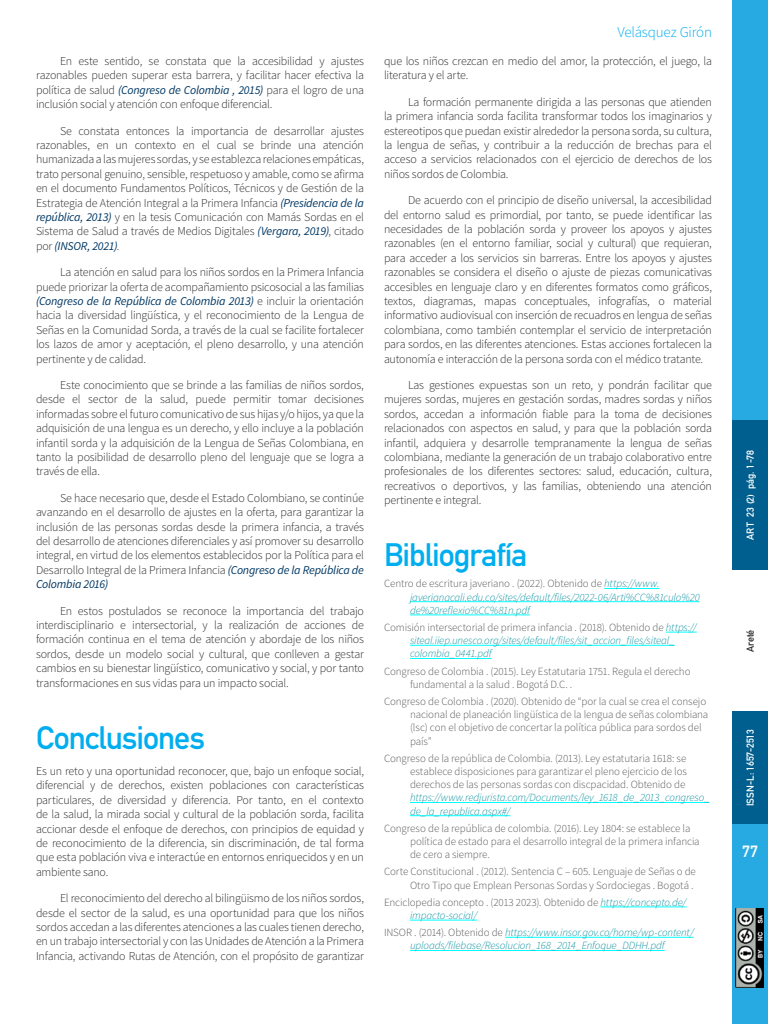
<style>
.page{position:relative;width:768px;height:1024px;background:#fff}
.page>*{position:absolute;margin:0;border:0;box-sizing:border-box;transform-origin:0 0}
.t1{font:700 32px "DIN Alternate";letter-spacing:-.03em;color:#00aeef}
.t2{font:700 16px "DIN Alternate";color:#fff}
.t3{font:300 15px "Source Sans Pro";letter-spacing:-.015em;color:#00aeef}
.t4{font:300 12px/14.4px "Source Sans Pro";letter-spacing:-.015em;color:#2a2a2a;text-align:justify}
.t5{font:300 11px/13.2px "Source Sans Pro";letter-spacing:-.01em;color:#5a5a5a}
.t6{font:italic 300 11px/13.2px "Source Sans Pro";letter-spacing:-.015em;color:#09909f}
.t7{font:700 10px "DIN Alternate";letter-spacing:.01em;color:#fff}
.t8{font:700 10px "DIN Alternate";color:#2a2a2a}
.s1{font-weight:400;font-style:italic;color:#003864}
.s2{font-style:normal;color:#5a5a5a}
.s3{font-style:italic;color:#09909f}
</style>
<div class="page">
<hr style="left:604px;top:588px;width:56px;height:1px;background:#0ff">
<hr style="left:410px;top:601px;width:290px;height:1px;background:#0ff">
<hr style="left:410px;top:615px;width:120px;height:1px;background:#0ff">
<hr style="left:666px;top:632px;width:31px;height:1px;background:#0ff">
<hr style="left:410px;top:645px;width:265px;height:1px;background:#0ff">
<hr style="left:410px;top:658px;width:82px;height:1px;background:#0ff">
<hr style="left:410px;top:802px;width:299px;height:1px;background:#0ff">
<hr style="left:410px;top:815px;width:100px;height:1px;background:#0ff">
<hr style="left:601px;top:907px;width:85px;height:1px;background:#0ff">
<hr style="left:410px;top:920px;width:67px;height:1px;background:#0ff">
<hr style="left:505px;top:937px;width:189px;height:1px;background:#0ff">
<hr style="left:410px;top:950px;width:255px;height:1px;background:#0ff">
<div style="left:732px;top:0;width:36px;height:570px;background:#27aae1"></div>
<div style="left:732px;top:712px;width:36px;height:312px;background:#27aae1"></div>
<img style="left:736px;top:908px;width:27px;height:80px">
<div style="left:732px;top:712px;width:36px;height:112px;background:#005f8e"></div>
<div style="left:732px;top:420px;width:36px;height:150px;background:#005f8e"></div>
<p class="t4" style="left:36px;top:54px;width:330px;text-indent:24px">En este sentido, se constata que la accesibilidad y ajustes razonables pueden superar esta barrera, y facilitar hacer efectiva la política de salud <span class="s1">(Congreso de Colombia , 2015)</span> para el logro de una inclusión social y atención con enfoque diferencial.</p>
<p class="t4" style="left:36px;top:123px;width:330px;text-indent:24px">Se constata entonces la importancia de desarrollar ajustes razonables, en un contexto en el cual se brinde una atención humanizada a las mujeres sordas, y se establezca relaciones empáticas, trato personal genuino, sensible, respetuoso y amable, como se afirma en el documento Fundamentos Políticos, Técnicos y de Gestión de la Estrategia de Atención Integral a la Primera Infancia <span class="s1">(Presidencia de la república, 2013)</span> y en la tesis Comunicación con Mamás Sordas en el Sistema de Salud a través de Medios Digitales <span class="s1">(Vergara, 2019)</span>, citado por <span class="s1">(INSOR, 2021)</span>.</p>
<p class="t4" style="left:36px;top:265px;width:330px;text-indent:24px">La atención en salud para los niños sordos en la Primera Infancia puede priorizar la oferta de acompañamiento psicosocial a las familias <span class="s1">(Congreso de la República de Colombia 2013)</span> e incluir la orientación hacia la diversidad lingüística, y el reconocimiento de la Lengua de Señas en la Comunidad Sorda, a través de la cual se facilite fortalecer los lazos de amor y aceptación, el pleno desarrollo, y una atención pertinente y de calidad.</p>
<p class="t4" style="left:36px;top:378px;width:330px;text-indent:24px">Este conocimiento que se brinde a las familias de niños sordos, desde el sector de la salud, puede permitir tomar decisiones informadas sobre el futuro comunicativo de sus hijas y/o hijos, ya que la adquisición de una lengua es un derecho, y ello incluye a la población infantil sorda y la adquisición de la Lengua de Señas Colombiana, en tanto la posibilidad de desarrollo pleno del lenguaje que se logra a través de ella.</p>
<p class="t4" style="left:36px;top:491px;width:330px;text-indent:24px">Se hace necesario que, desde el Estado Colombiano, se continúe avanzando en el desarrollo de ajustes en la oferta, para garantizar la inclusión de las personas sordas desde la primera infancia, a través del desarrollo de atenciones diferenciales y así promover su desarrollo integral, en virtud de los elementos establecidos por la Política para el Desarrollo Integral de la Primera Infancia <span class="s1">(Congreso de la República de Colombia 2016)</span></p>
<p class="t4" style="left:36px;top:603px;width:330px;text-indent:24px">En estos postulados se reconoce la importancia del trabajo interdisciplinario e intersectorial, y la realización de acciones de formación continua en el tema de atención y abordaje de los niños sordos, desde un modelo social y cultural, que conlleven a gestar cambios en su bienestar lingüístico, comunicativo y social, y por tanto transformaciones en sus vidas para un impacto social.</p>
<h1 class="t1" style="left:36px;top:713px;width:171px">Conclusiones</h1>
<p class="t4" style="left:36px;top:764px;width:330px">Es un reto y una oportunidad reconocer, que, bajo un enfoque social, diferencial y de derechos, existen poblaciones con características particulares, de diversidad y diferencia. Por tanto, en el contexto de la salud, la mirada social y cultural de la población sorda, facilita accionar desde el enfoque de derechos, con principios de equidad y de reconocimiento de la diferencia, sin discriminación, de tal forma que esta población viva e interactúe en entornos enriquecidos y en un ambiente sano.</p>
<p class="t4" style="left:36px;top:891px;width:330px;text-indent:24px">El reconocimiento del derecho al bilingüismo de los niños sordos, desde el sector de la salud, es una oportunidad para que los niños sordos accedan a las diferentes atenciones a las cuales tienen derecho, en un trabajo intersectorial y con las Unidades de Atención a la Primera Infancia, activando Rutas de Atención, con el propósito de garantizar</p>
<p class="t3" style="left:618px;top:23px;width:96px">Velásquez Girón</p>
<p class="t4" style="left:384px;top:54px;width:329px">que los niños crezcan en medio del amor, la protección, el juego, la literatura y el arte.</p>
<p class="t4" style="left:384px;top:95px;width:330px;text-indent:24px">La formación permanente dirigida a las personas que atienden la primera infancia sorda facilita transformar todos los imaginarios y estereotipos que puedan existir alrededor la persona sorda, su cultura, la lengua de señas, y contribuir a la reducción de brechas para el acceso a servicios relacionados con el ejercicio de derechos de los niños sordos de Colombia.</p>
<p class="t4" style="left:384px;top:193px;width:330px;text-indent:24px">De acuerdo con el principio de diseño universal, la accesibilidad del entorno salud es primordial, por tanto, se puede identificar las necesidades de la población sorda y proveer los apoyos y ajustes razonables (en el entorno familiar, social y cultural) que requieran, para acceder a los servicios sin barreras. Entre los apoyos y ajustes razonables se considera el diseño o ajuste de piezas comunicativas accesibles en lenguaje claro y en diferentes formatos como gráficos, textos, diagramas, mapas conceptuales, infografías, o material informativo audiovisual con inserción de recuadros en lengua de señas colombiana, como también contemplar el servicio de interpretación para sordos, en las diferentes atenciones. Estas acciones fortalecen la autonomía e interacción de la persona sorda con el médico tratante.</p>
<p class="t4" style="left:384px;top:378px;width:330px;text-indent:24px">Las gestiones expuestas son un reto, y pondrán facilitar que mujeres sordas, mujeres en gestación sordas, madres sordas y niños sordos, accedan a información fiable para la toma de decisiones relacionados con aspectos en salud, y para que la población sorda infantil, adquiera y desarrolle tempranamente la lengua de señas colombiana, mediante la generación de un trabajo colaborativo entre profesionales de los diferentes sectores: salud, educación, cultura, recreativos o deportivos, y las familias, obteniendo una atención pertinente e integral.</p>
<h1 class="t1" style="left:384px;top:531px;width:145px">Bibliografía</h1>
<p class="t6" style="left:410px;top:577px;width:291px;text-indent:-26px"><span class="s2">Centro de escritura javeriano . (2022). Obtenido de</span> https://www. javerianacali.edu.co/sites/default/files/2022-06/Arti%CC%81culo%20 de%20reflexio%CC%81n.pdf</p>
<p class="t6" style="left:410px;top:621px;width:288px;text-indent:-26px"><span class="s2">Comisión intersectorial de primera infancia . (2018). Obtenido de</span> https:// siteal.iiep.unesco.org/sites/default/files/sit_accion_files/siteal_ colombia_0441.pdf</p>
<p class="t5" style="left:410px;top:664px;width:282px;text-indent:-26px">Congreso de Colombia . (2015). Ley Estatutaria 1751. Regula el derecho fundamental a la salud . Bogotá D.C. .</p>
<p class="t5" style="left:410px;top:695px;width:300px;text-indent:-26px">Congreso de Colombia . (2020). Obtenido de “por la cual se crea el consejo nacional de planeación lingüística de la lengua de señas colombiana (lsc) con el objetivo de concertar la política pública para sordos del país”</p>
<p class="t5" style="left:410px;top:752px;width:279px;text-align:justify;text-indent:-26px">Congreso de la república de Colombia. (2013). Ley estatutaria 1618: se establece disposiciones para garantizar el pleno ejercicio de los derechos de las personas sordas con discpacidad. Obtenido de</p>
<p class="t6" style="left:410px;top:791px;width:301px">https://www.redjurista.com/Documents/ley_1618_de_2013_congreso_ de_la_republica.aspx#/</p>
<p class="t5" style="left:410px;top:822px;width:291px;text-indent:-26px">Congreso de la república de colombia. (2016). Ley 1804: se establece la política de estado para el desarrollo integral de la primera infancia de cero a siempre.</p>
<p class="t5" style="left:384px;top:865px;width:313px;text-align:right">Corte Constitucional . (2012). Sentencia C – 605. Lenguaje de Señas o de<br>Otro Tipo que Emplean Personas Sordas y Sordociegas . Bogotá .</p>
<p class="t5" style="left:410px;top:896px;width:278px;text-indent:-26px">Enciclopedia concepto . (2013 2023). Obtenido de <span class="s3">https://concepto.de/ impacto-social/</span></p>
<p class="t6" style="left:384px;top:926px;width:311px;text-align:center"><span class="s2">INSOR . (2014). Obtenido de</span> https://www.insor.gov.co/home/wp-content/ uploads/filebase/Resolucion_168_2014_Enfoque_DDHH.pdf</p>
<p class="t7" style="left:743px;top:540px;width:92px;rotate:-90deg">ART 23 (2) pág. 1-78</p>
<p class="t8" style="left:743px;top:652px;width:24px;rotate:-90deg">Areté</p>
<p class="t7" style="left:743px;top:806px;width:78px;rotate:-90deg">ISSN-L: 1657-2513</p>
<h2 class="t2" style="left:742px;top:839px;width:17px">77</h2>
</div>
